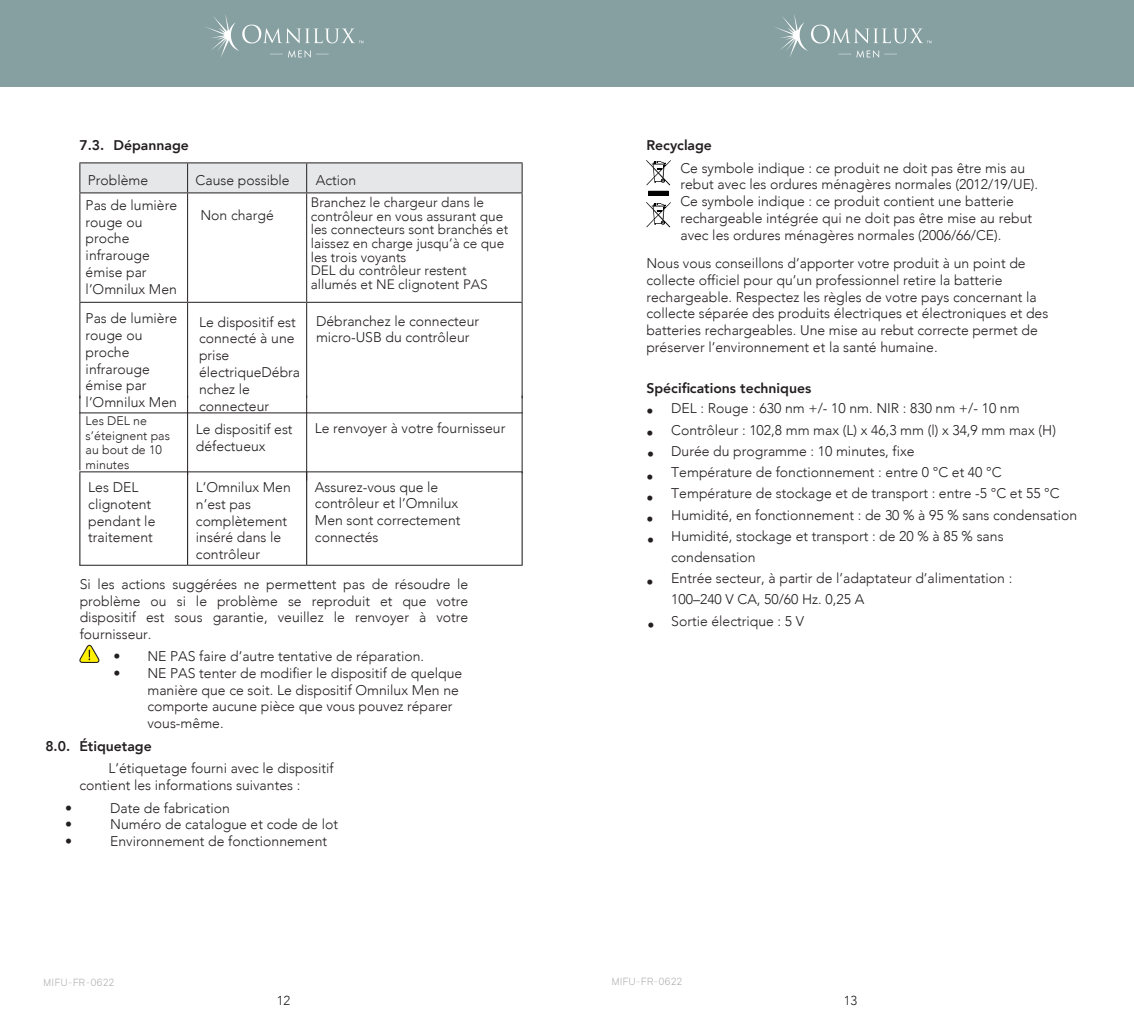
<style>
.page{position:relative;width:1134px;height:1021px;background:#fff}
.page>*{position:absolute;margin:0;border:0;box-sizing:border-box;transform-origin:0 0}
.t1{font:300 14px/16.8px "Avenir";color:#231f20}
.t2{font:800 14px "Avenir";color:#231f20}
.t3{font:300 13.6px/13.6px "Avenir";color:#231f20}
.t4{font:300 13px "Avenir";color:#231f20}
.t5{font:300 12.4px/14.8px "Avenir";color:#231f20}
.t6{font:300 10px "Neufile Grotesk";color:#aaa}
</style>
<div class="page">
<hr style="left:79px;top:162px;width:109px;height:1px;background:#231f20">
<hr style="left:188px;top:162px;width:119px;height:1px;background:#231f20">
<hr style="left:307px;top:162px;width:216px;height:1px;background:#231f20">
<div style="left:79px;top:163px;width:444px;height:29px;background:#e6e7e9"></div>
<hr style="left:79px;top:192px;width:109px;height:1px;background:#231f20">
<hr style="left:79px;top:193px;width:1px;height:109px;background:#231f20">
<hr style="left:188px;top:192px;width:119px;height:1px;background:#231f20">
<hr style="left:187px;top:193px;width:1px;height:109px;background:#231f20">
<hr style="left:307px;top:192px;width:216px;height:1px;background:#231f20">
<hr style="left:306px;top:193px;width:1px;height:109px;background:#231f20">
<hr style="left:522px;top:193px;width:1px;height:109px;background:#231f20">
<hr style="left:79px;top:302px;width:109px;height:1px;background:#231f20">
<hr style="left:79px;top:303px;width:1px;height:95px;background:#231f20">
<hr style="left:188px;top:302px;width:119px;height:1px;background:#231f20">
<hr style="left:187px;top:303px;width:1px;height:95px;background:#231f20">
<hr style="left:307px;top:302px;width:216px;height:1px;background:#231f20">
<hr style="left:306px;top:303px;width:1px;height:95px;background:#231f20">
<hr style="left:522px;top:303px;width:1px;height:95px;background:#231f20">
<hr style="left:79px;top:412px;width:109px;height:1px;background:#231f20">
<hr style="left:79px;top:395px;width:1px;height:75px;background:#231f20">
<hr style="left:188px;top:412px;width:119px;height:1px;background:#231f20">
<hr style="left:187px;top:395px;width:1px;height:80px;background:#231f20">
<hr style="left:307px;top:412px;width:216px;height:1px;background:#231f20">
<hr style="left:306px;top:395px;width:1px;height:85px;background:#231f20">
<hr style="left:521px;top:395px;width:2px;height:78px;background:#231f20">
<hr style="left:79px;top:471px;width:109px;height:1px;background:#231f20">
<hr style="left:79px;top:472px;width:1px;height:93px;background:#231f20">
<hr style="left:188px;top:471px;width:119px;height:1px;background:#231f20">
<hr style="left:187px;top:472px;width:1px;height:93px;background:#231f20">
<hr style="left:307px;top:471px;width:216px;height:1px;background:#231f20">
<hr style="left:306px;top:472px;width:1px;height:93px;background:#231f20">
<hr style="left:522px;top:472px;width:1px;height:93px;background:#231f20">
<hr style="left:79px;top:564px;width:109px;height:1px;background:#231f20">
<hr style="left:188px;top:564px;width:119px;height:1px;background:#231f20">
<hr style="left:307px;top:564px;width:216px;height:1px;background:#231f20">
<svg style="left:79px;top:644px;width:21px;height:19px"></svg>
<svg style="left:648px;top:191px;width:21px;height:4px"></svg>
<svg style="left:646px;top:160px;width:25px;height:25px"></svg>
<svg style="left:646px;top:202px;width:25px;height:25px"></svg>
<img style="left:767px;top:0;width:170px;height:62px">
<img style="left:199px;top:0;width:169px;height:62px">
<p class="t2" style="left:79px;top:134px;width:111px">7.3. Dépannage</p>
<p class="t1" style="left:88px;top:172px;width:62px">Problème</p>
<p class="t1" style="left:196px;top:172px;width:96px">Cause possible</p>
<p class="t1" style="left:316px;top:172px;width:42px">Action</p>
<p class="t3" style="left:311px;top:196px;width:199px">Branchez le chargeur dans le contrôleur en vous assurant que les connecteurs sont branchés et laissez en charge jusqu’à ce que les trois voyants<br>DEL du contrôleur restent allumés et NE clignotent PAS</p>
<p class="t1" style="left:86px;top:196px;width:93px">Pas de lumière rouge ou proche infrarouge émise par l’Omnilux Men</p>
<p class="t1" style="left:200px;top:206px;width:75px">Non chargé</p>
<p class="t1" style="left:199px;top:313px;width:103px">Le dispositif est connecté à une prise électriqueDébra nchez le connecteur</p>
<p class="t1" style="left:316px;top:312px;width:165px">Débranchez le connecteur micro-USB du contrôleur</p>
<p class="t1" style="left:86px;top:310px;width:93px">Pas de lumière rouge ou proche infrarouge émise par l’Omnilux Men</p>
<p class="t5" style="left:86px;top:413px;width:86px">Les DEL ne s’éteignent pas au bout de 10 minutes</p>
<p class="t1" style="left:196px;top:420px;width:98px">Le dispositif est défectueux</p>
<p class="t1" style="left:315px;top:419px;width:192px">Le renvoyer à votre fournisseur</p>
<p class="t1" style="left:88px;top:478px;width:69px">Les DEL clignotent pendant le traitement</p>
<p class="t1" style="left:196px;top:478px;width:96px">L’Omnilux Men n’est pas complètement inséré dans le contrôleur</p>
<p class="t1" style="left:315px;top:478px;width:147px">Assurez-vous que le contrôleur et l’Omnilux<br>Men sont correctement connectés</p>
<p class="t1" style="left:80px;top:575px;width:390px;text-align:justify">Si les actions suggérées ne permettent pas de résoudre le problème ou si le problème se reproduit et que votre dispositif est sous garantie, veuillez le renvoyer à votre fournisseur.</p>
<p class="t1" style="left:113px;top:647px;width:312px">• NE PAS faire d’autre tentative de réparation.</p>
<p class="t1" style="left:147px;top:664px;width:316px;text-indent:-34px">• NE PAS tenter de modifier le dispositif de quelque manière que ce soit. Le dispositif Omnilux Men ne comporte aucune pièce que vous pouvez réparer vous-même.</p>
<p class="t2" style="left:45px;top:735px;width:108px">8.0. Étiquetage</p>
<p class="t1" style="left:79px;top:760px;width:256px;text-indent:29px">L’étiquetage fourni avec le dispositif contient les informations suivantes :</p>
<p class="t1" style="left:65px;top:799px;width:8px">•</p>
<p class="t1" style="left:110px;top:799px;width:121px">Date de fabrication</p>
<p class="t1" style="left:65px;top:816px;width:8px">•</p>
<p class="t1" style="left:110px;top:816px;width:229px">Numéro de catalogue et code de lot</p>
<p class="t1" style="left:65px;top:833px;width:8px">•</p>
<p class="t1" style="left:110px;top:833px;width:218px">Environnement de fonctionnement</p>
<p class="t2" style="left:646px;top:134px;width:67px">Recyclage</p>
<p class="t1" style="left:680px;top:159px;width:359px">Ce symbole indique : ce produit ne doit pas être mis au rebut avec les ordures ménagères normales (2012/19/UE).<br>Ce symbole indique : ce produit contient une batterie rechargeable intégrée qui ne doit pas être mise au rebut avec les ordures ménagères normales (2006/66/CE).</p>
<p class="t1" style="left:646px;top:255px;width:403px">Nous vous conseillons d’apporter votre produit à un point de collecte officiel pour qu’un professionnel retire la batterie rechargeable. Respectez les règles de votre pays concernant la collecte séparée des produits électriques et électroniques et des batteries rechargeables. Une mise au rebut correcte permet de préserver l’environnement et la santé humaine.</p>
<p class="t2" style="left:646px;top:377px;width:166px">Spécifications techniques</p>
<p class="t1" style="left:646px;top:400px;width:9px;line-height:21.4px;text-align:justify">• • • • • • •</p>
<p class="t1" style="left:646px;top:574px;width:8px">•</p>
<p class="t1" style="left:647px;top:616px;width:8px">•</p>
<p class="t1" style="left:671px;top:398px;width:408px;line-height:21.2px">DEL : Rouge : 630 nm +/- 10 nm. NIR : 830 nm +/- 10 nm Contrôleur : 102,8 mm max (L) x 46,3 mm (l) x 34,9 mm max (H)<br>Durée du programme : 10 minutes, fixe<br>Température de fonctionnement : entre 0 °C et 40 °C Température de stockage et de transport : entre -5 °C et 55 °C Humidité, en fonctionnement : de 30 % à 95 % sans condensation Humidité, stockage et transport : de 20 % à 85 % sans condensation<br>Entrée secteur, à partir de l’adaptateur d’alimentation :<br>100–240 V CA, 50/60 Hz. 0,25 A<br>Sortie électrique : 5 V</p>
<p class="t6" style="left:43px;top:976px;width:73px">MIFU-FR-0622</p>
<p class="t6" style="left:611px;top:975px;width:73px">MIFU-FR-0622</p>
<p class="t4" style="left:277px;top:992px;width:15px">12</p>
<p class="t4" style="left:844px;top:992px;width:15px">13</p>
</div>
